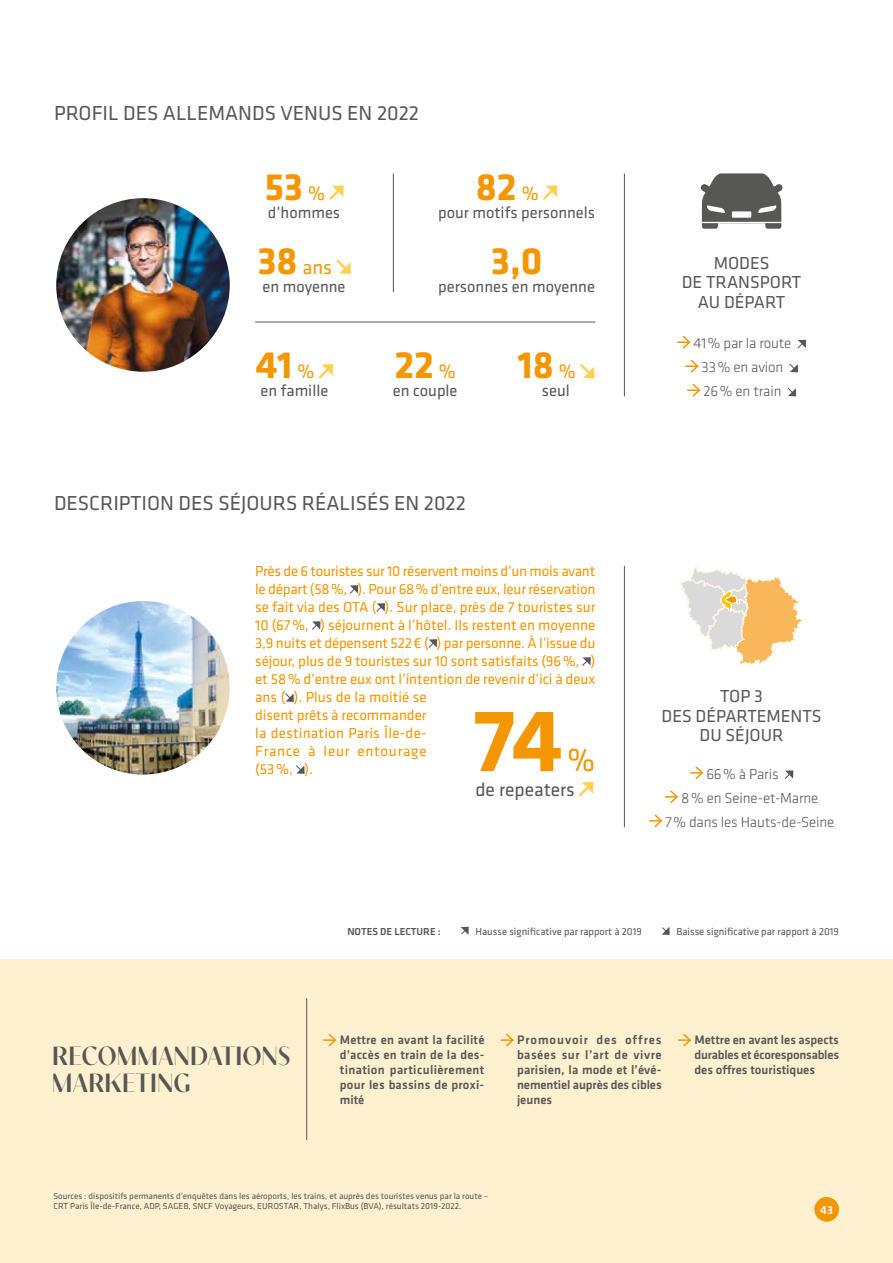
<style>
.page{position:relative;width:893px;height:1263px;background:#fff}
.page>*{position:absolute;margin:0;border:0;box-sizing:border-box;transform-origin:0 0}
.t1{font:700 91.5px "Klavika Basic";color:#f49600}
.t2{font:700 39.3px "Klavika Basic";color:#f49600}
.t3{font:33px "Klavika Basic";color:#f49600}
.t4{font:600 26.25px/27px "Contralto Big";letter-spacing:.02em;color:#575756}
.t5{font:21px "Klavika Basic";color:#575756}
.t6{font:20.25px "Klavika Basic";color:#f49600}
.t7{font:19.5px "Klavika Basic";color:#575756}
.t8{font:18px/19.5px "Klavika Basic";color:#575756;text-align:center}
.t9{font:16.5px "Klavika Basic";color:#575756}
.t10{font:15px/18px "Klavika Basic";letter-spacing:-.005em;color:#f49600}
.t11{font:300 15px/24px "Klavika Basic";letter-spacing:-.01em;color:#575756;text-align:center}
.t12{font:500 12.75px/15px "Klavika Basic";color:#575756;text-align:justify}
.t13{font:500 12px "Klavika";color:#fff}
.t14{font:10.5px "Klavika Basic";color:#575756}
.t15{font:500 10.5px "Klavika Basic";color:#575756}
.t16{font:9px/9.8px "Klavika Basic";color:#575756}
.s1{font-weight:400;font-size:20.25px}
.s2{font-weight:700;font-size:39.3px}
</style>
<div class="page">
<div style="left:0;top:960px;width:893px;height:303px;background:#fff1d0"></div>
<hr style="left:306px;top:998px;width:1px;height:142px;background:#575756">
<svg style="left:324px;top:1033px;width:13px;height:14px"></svg>
<svg style="left:501px;top:1033px;width:13px;height:14px"></svg>
<svg style="left:678px;top:1034px;width:13px;height:13px"></svg>
<svg style="left:460px;top:927px;width:9px;height:8px"></svg>
<svg style="left:661px;top:927px;width:9px;height:8px"></svg>
<svg style="left:329px;top:185px;width:15px;height:15px"></svg>
<svg style="left:336px;top:259px;width:15px;height:15px"></svg>
<svg style="left:543px;top:185px;width:14px;height:15px"></svg>
<svg style="left:318px;top:364px;width:15px;height:15px"></svg>
<svg style="left:580px;top:364px;width:14px;height:14px"></svg>
<hr style="left:393px;top:174px;width:1px;height:118px;background:#575756">
<hr style="left:624px;top:174px;width:1px;height:222px;background:#575756">
<svg style="left:691px;top:766px;width:13px;height:14px"></svg>
<svg style="left:784px;top:770px;width:9px;height:9px"></svg>
<svg style="left:665px;top:790px;width:14px;height:14px"></svg>
<svg style="left:650px;top:814px;width:13px;height:14px"></svg>
<svg style="left:680px;top:566px;width:124px;height:99px"></svg>
<img style="left:54px;top:599px;width:178px;height:178px;border-radius:89px">
<div style="left:52px;top:597px;width:182px;height:182px;border:4px solid #fff;border-radius:50%"></div>
<svg style="left:349px;top:585px;width:9px;height:9px"></svg>
<svg style="left:376px;top:603px;width:9px;height:9px"></svg>
<svg style="left:312px;top:621px;width:8px;height:9px"></svg>
<svg style="left:428px;top:639px;width:9px;height:9px"></svg>
<svg style="left:582px;top:657px;width:9px;height:9px"></svg>
<svg style="left:285px;top:693px;width:9px;height:9px"></svg>
<svg style="left:296px;top:765px;width:9px;height:9px"></svg>
<svg style="left:579px;top:782px;width:14px;height:15px"></svg>
<hr style="left:624px;top:566px;width:1px;height:261px;background:#575756">
<hr style="left:255px;top:322px;width:340px;height:1px;background:#575756">
<svg style="left:678px;top:336px;width:13px;height:13px"></svg>
<svg style="left:797px;top:340px;width:9px;height:9px"></svg>
<svg style="left:686px;top:360px;width:13px;height:13px"></svg>
<svg style="left:789px;top:364px;width:9px;height:8px"></svg>
<svg style="left:688px;top:384px;width:13px;height:13px"></svg>
<svg style="left:787px;top:388px;width:9px;height:8px"></svg>
<img style="left:57px;top:199px;width:172px;height:172px">
<div style="left:52px;top:194px;width:182px;height:182px;border:4px solid #fff;border-radius:50%"></div>
<svg style="left:700px;top:173px;width:83px;height:56px"></svg>
<div style="left:814px;top:1197px;width:25px;height:25px;background:#f49600;border-radius:50%"></div>
<h3 class="t5" style="left:54px;top:100px;width:367px">PROFIL DES ALLEMANDS VENUS EN 2022</h3>
<h2 class="t2" style="left:264px;top:158px;width:62px">53 <span class="s1">%</span></h2>
<p class="t9" style="left:268px;top:201px;width:74px">d’hommes</p>
<h3 class="t6" style="left:257px;top:254px;width:76px"><span class="s2">38</span> ans</h3>
<p class="t9" style="left:262px;top:276px;width:85px">en moyenne</p>
<h2 class="t2" style="left:476px;top:158px;width:64px">82 <span class="s1">%</span></h2>
<p class="t9" style="left:438px;top:201px;width:158px">pour motifs personnels</p>
<h2 class="t2" style="left:491px;top:232px;width:53px">3,0</h2>
<p class="t9" style="left:438px;top:276px;width:158px">personnes en moyenne</p>
<h2 class="t2" style="left:256px;top:337px;width:60px">41 <span class="s1">%</span></h2>
<p class="t9" style="left:261px;top:380px;width:69px">en famille</p>
<h2 class="t2" style="left:394px;top:337px;width:63px">22 <span class="s1">%</span></h2>
<p class="t9" style="left:393px;top:380px;width:66px">en couple</p>
<h3 class="t5" style="left:54px;top:489px;width:414px">DESCRIPTION DES SÉJOURS RÉALISÉS EN 2022</h3>
<h2 class="t2" style="left:517px;top:337px;width:60px">18 <span class="s1">%</span></h2>
<p class="t9" style="left:542px;top:380px;width:30px">seul</p>
<p class="t10" style="left:255px;top:561px;width:342px">Près de 6 touristes sur 10 réservent moins d’un mois avant le départ (58%, ). Pour 68% d’entre eux, leur réservation se fait via des OTA ( ). Sur place, près de 7 touristes sur 10 (67%, ) séjournent à l’hôtel. Ils restent en moyenne 3,9 nuits et dépensent 522€ ( ) par personne. À l’issue du séjour, plus de 9 touristes sur 10 sont satisfaits (96%, ) et 58% d’entre eux ont l’intention de revenir d’ici à deux ans ( ). Plus de la moitié se<br>disent prêts à recommander<br>la destination Paris Île-de-<br>France à leur entourage<br>(53%, ).</p>
<h3 class="t7" style="left:475px;top:777px;width:101px">de repeaters</h3>
<h1 class="t1" style="left:473px;top:674px;width:92px">74</h1>
<h3 class="t3" style="left:568px;top:738px;width:29px">%</h3>
<p class="t8" style="left:682px;top:253px;width:121px">MODES<br>DE TRANSPORT<br>AU DÉPART</p>
<p class="t11" style="left:694px;top:331px;width:99px">41% par la route<br>33% en avion<br>26% en train</p>
<p class="t8" style="left:662px;top:686px;width:162px">TOP 3<br>DES DÉPARTEMENTS<br>DU SÉJOUR</p>
<p class="t11" style="left:706px;top:762px;width:74px">66% à Paris</p>
<p class="t11" style="left:681px;top:786px;width:139px">8% en Seine-et-Marne</p>
<p class="t11" style="left:665px;top:810px;width:170px">7% dans les Hauts-de-Seine</p>
<p class="t15" style="left:347px;top:924px;width:95px">NOTES DE LECTURE :</p>
<p class="t14" style="left:475px;top:924px;width:168px">Hausse significative par rapport à 2019</p>
<p class="t14" style="left:676px;top:924px;width:164px">Baisse significative par rapport à 2019</p>
<h3 class="t4" style="left:52px;top:1040px;width:240px">RECOMMANDATIONS<br>MARKETING</h3>
<p class="t12" style="left:340px;top:1032px;width:146px">Mettre en avant la facilité d’accès en train de la des&shy;tination particulièrement pour les bassins de proxi&shy;mité</p>
<p class="t12" style="left:517px;top:1032px;width:146px">Promouvoir des offres basées sur l’art de vivre parisien, la mode et l’évé&shy;nementiel auprès des cibles jeunes</p>
<p class="t12" style="left:694px;top:1032px;width:146px">Mettre en avant les aspects durables et écoresponsables des offres touristiques</p>
<p class="t16" style="left:53px;top:1191px;width:436px">Sources : dispositifs permanents d’enquêtes dans les aéroports, les trains, et auprès des touristes venus par la route –<br>CRT Paris Île-de-France, ADP, SAGEB, SNCF Voyageurs, EUROSTAR, Thalys, FlixBus (BVA), résultats 2019-2022.</p>
<p class="t13" style="left:820px;top:1202px;width:14px">43</p>
</div>
